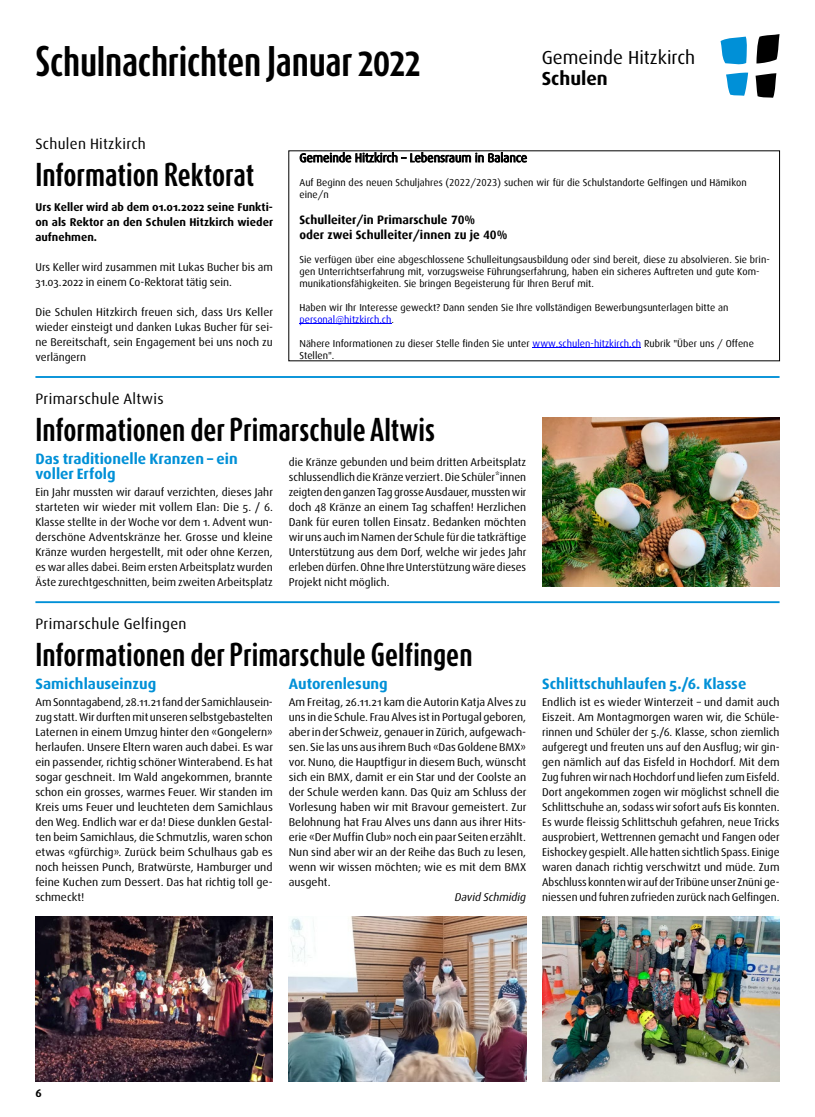
<style>
.page{position:relative;width:815px;height:1117px;background:#fff}
.page>*{position:absolute;margin:0;border:0;box-sizing:border-box;transform-origin:0 0}
.t1{font:700 35.62px "Dax Compact Pro";letter-spacing:-.01em;color:#000}
.t2{font:700 27.5px "Dax Compact Pro";color:#000}
.t3{font:18.88px "Dax Pro";color:#000}
.t4{font:700 18.88px "Dax Pro";color:#000}
.t5{font:700 15px/15px "Dax Pro";color:#0090d7}
.t6{font:15px "Dax Pro";letter-spacing:.02em;color:#000}
.t7{font:700 12.12px/14.4px "Dax";color:#000}
.t8{font:12.12px "Dax";color:#000}
.t9{font:11.25px/15px "Dax Pro";color:#000;text-align:justify}
.t10{font:700 11.25px/15px "Dax Pro";letter-spacing:.005em;color:#000;text-align:justify}
.t11{font:italic 11.25px "Dax Pro";color:#000}
.t12{font:10px/12px "Dax";color:#000}
.s1{color:#00f}
</style>
<div class="page">
<svg style="left:756px;top:34px;width:24px;height:29px"></svg>
<svg style="left:721px;top:37px;width:26px;height:28px"></svg>
<svg style="left:756px;top:73px;width:20px;height:25px"></svg>
<svg style="left:726px;top:72px;width:22px;height:24px"></svg>
<hr style="left:299px;top:323px;width:93px;height:1px;background:#00f">
<hr style="left:533px;top:347px;width:108px;height:1px;background:#00f">
<hr style="left:35px;top:376px;width:745px;height:2px;background:#0090d7">
<img style="left:542px;top:417px;width:238px;height:169px">
<hr style="left:35px;top:601px;width:745px;height:2px;background:#0090d7">
<img style="left:289px;top:916px;width:237px;height:165px">
<img style="left:35px;top:916px;width:238px;height:165px">
<img style="left:542px;top:916px;width:238px;height:164px">
<h1 class="t1" style="left:35px;top:37px;width:387px">Schulnachrichten Januar 2022</h1>
<h3 class="t3" style="left:542px;top:45px;width:155px">Gemeinde Hitzkirch</h3>
<h3 class="t4" style="left:542px;top:66px;width:68px">Schulen</h3>
<h3 class="t6" style="left:35px;top:134px;width:112px">Schulen Hitzkirch</h3>
<h2 class="t2" style="left:35px;top:156px;width:221px">Information Rektorat</h2>
<p class="t10" style="left:35px;top:199px;width:239px">Urs Keller wird ab dem 01.01.2022 seine Funkti&shy;on als Rektor an den Schulen Hitzkirch wieder aufnehmen.</p>
<p class="t9" style="left:35px;top:259px;width:239px">Urs Keller wird zusammen mit Lukas Bucher bis am<br>31.03.2022 in einem Co-Rektorat tätig sein.</p>
<p class="t9" style="left:35px;top:304px;width:239px">Die Schulen Hitzkirch freuen sich, dass Urs Keller wieder einsteigt und danken Lukas Bucher für sei&shy;ne Bereitschaft, sein Engagement bei uns noch zu verlängern</p>
<h3 class="t6" style="left:35px;top:389px;width:130px">Primarschule Altwis</h3>
<h2 class="t2" style="left:35px;top:411px;width:401px">Informationen der Primarschule Altwis</h2>
<h3 class="t5" style="left:35px;top:451px;width:204px">Das traditionelle Kranzen – ein voller Erfolg</h3>
<p class="t9" style="left:35px;top:484px;width:239px">Ein Jahr mussten wir darauf verzichten, dieses Jahr starteten wir wieder mit vollem Elan: Die 5. / 6.<br>Klasse stellte in der Woche vor dem 1. Advent wun&shy;derschöne Adventskränze her. Grosse und kleine Kränze wurden hergestellt, mit oder ohne Kerzen, es war alles dabei. Beim ersten Arbeitsplatz wurden Äste zurechtgeschnitten, beim zweiten Arbeitsplatz</p>
<p class="t8" style="left:299px;top:151px;width:229px">Gemeinde Hitzkirch – Lebensraum in Balance</p>
<p class="t12" style="left:299px;top:177px;width:449px">Auf Beginn des neuen Schuljahres (2022/2023) suchen wir für die Schulstandorte Gelfingen und Hämikon eine/n</p>
<p class="t7" style="left:299px;top:213px;width:209px">Schulleiter/in Primarschule 70%<br>oder zwei Schulleiter/innen zu je 40%</p>
<p class="t12" style="left:299px;top:253px;width:472px">Sie verfügen über eine abgeschlossene Schulleitungsausbildung oder sind bereit, diese zu absolvieren. Sie brin&shy;gen Unterrichtserfahrung mit, vorzugsweise Führungserfahrung, haben ein sicheres Auftreten und gute Kom&shy;munikationsfähigkeiten. Sie bringen Begeisterung für Ihren Beruf mit.</p>
<p class="t12" style="left:299px;top:301px;width:431px">Haben wir Ihr Interesse geweckt? Dann senden Sie Ihre vollständigen Bewerbungsunterlagen bitte an <span class="s1">personal@hitzkirch.ch</span>.</p>
<p class="t12" style="left:299px;top:337px;width:456px">Nähere Informationen zu dieser Stelle finden Sie unter <span class="s1">www.schulen-hitzkirch.ch</span> Rubrik "Über uns / Offene<br>Stellen".</p>
<p class="t9" style="left:289px;top:454px;width:239px">die Kränze gebunden und beim dritten Arbeitsplatz schlussendlich die Kränze verziert. Die Schüler*innen zeigten den ganzen Tag grosse Ausdauer, mussten wir doch 48 Kränze an einem Tag schaffen! Herzlichen Dank für euren tollen Einsatz. Bedanken möchten wir uns auch im Namen der Schule für die tatkräftige Unterstützung aus dem Dorf, welche wir jedes Jahr erleben dürfen. Ohne Ihre Unterstützung wäre dieses Projekt nicht möglich.</p>
<h3 class="t6" style="left:35px;top:614px;width:153px">Primarschule Gelfingen</h3>
<h2 class="t2" style="left:35px;top:636px;width:439px">Informationen der Primarschule Gelfingen</h2>
<h3 class="t5" style="left:35px;top:676px;width:122px">Samichlauseinzug</h3>
<p class="t9" style="left:35px;top:694px;width:239px">Am Sonntagabend, 28.11.21 fand der Samichlausein&shy;zug statt. Wir durften mit unseren selbstgebastelten Laternen in einem Umzug hinter den «Gongelern» herlaufen. Unsere Eltern waren auch dabei. Es war ein passender, richtig schöner Winterabend. Es hat sogar geschneit. Im Wald angekommen, brannte schon ein grosses, warmes Feuer. Wir standen im Kreis ums Feuer und leuchteten dem Samichlaus den Weg. Endlich war er da! Diese dunklen Gestal&shy;ten beim Samichlaus, die Schmutzlis, waren schon etwas «gfürchig». Zurück beim Schulhaus gab es noch heissen Punch, Bratwürste, Hamburger und feine Kuchen zum Dessert. Das hat richtig toll ge&shy;schmeckt!</p>
<h3 class="t5" style="left:289px;top:676px;width:101px">Autorenlesung</h3>
<p class="t9" style="left:289px;top:694px;width:239px">Am Freitag, 26.11.21 kam die Autorin Katja Alves zu uns in die Schule. Frau Alves ist in Portugal geboren, aber in der Schweiz, genauer in Zürich, aufgewach&shy;sen. Sie las uns aus ihrem Buch «Das Goldene BMX» vor. Nuno, die Hauptfigur in diesem Buch, wünscht sich ein BMX, damit er ein Star und der Coolste an der Schule werden kann. Das Quiz am Schluss der Vorlesung haben wir mit Bravour gemeistert. Zur Belohnung hat Frau Alves uns dann aus ihrer Hits&shy;erie «Der Muffin Club» noch ein paar Seiten erzählt.<br>Nun sind aber wir an der Reihe das Buch zu lesen, wenn wir wissen möchten; wie es mit dem BMX ausgeht.</p>
<p class="t11" style="left:455px;top:890px;width:73px">David Schmidig</p>
<h3 class="t5" style="left:542px;top:676px;width:206px">Schlittschuhlaufen 5./6. Klasse</h3>
<p class="t9" style="left:542px;top:694px;width:239px">Endlich ist es wieder Winterzeit – und damit auch Eiszeit. Am Montagmorgen waren wir, die Schüle&shy;rinnen und Schüler der 5./6. Klasse, schon ziemlich aufgeregt und freuten uns auf den Ausflug; wir gin&shy;gen nämlich auf das Eisfeld in Hochdorf. Mit dem Zug fuhren wir nach Hochdorf und liefen zum Eisfeld.<br>Dort angekommen zogen wir möglichst schnell die Schlittschuhe an, sodass wir sofort aufs Eis konnten.<br>Es wurde fleissig Schlittschuh gefahren, neue Tricks ausprobiert, Wettrennen gemacht und Fangen oder Eishockey gespielt. Alle hatten sichtlich Spass. Einige waren danach richtig verschwitzt und müde. Zum Abschluss konnten wir auf der Tribüne unser Znüni ge&shy;niessen und fuhren zufrieden zurück nach Gelfingen.</p>
<p class="t10" style="left:35px;top:1084px;width:8px">6</p>
</div>
